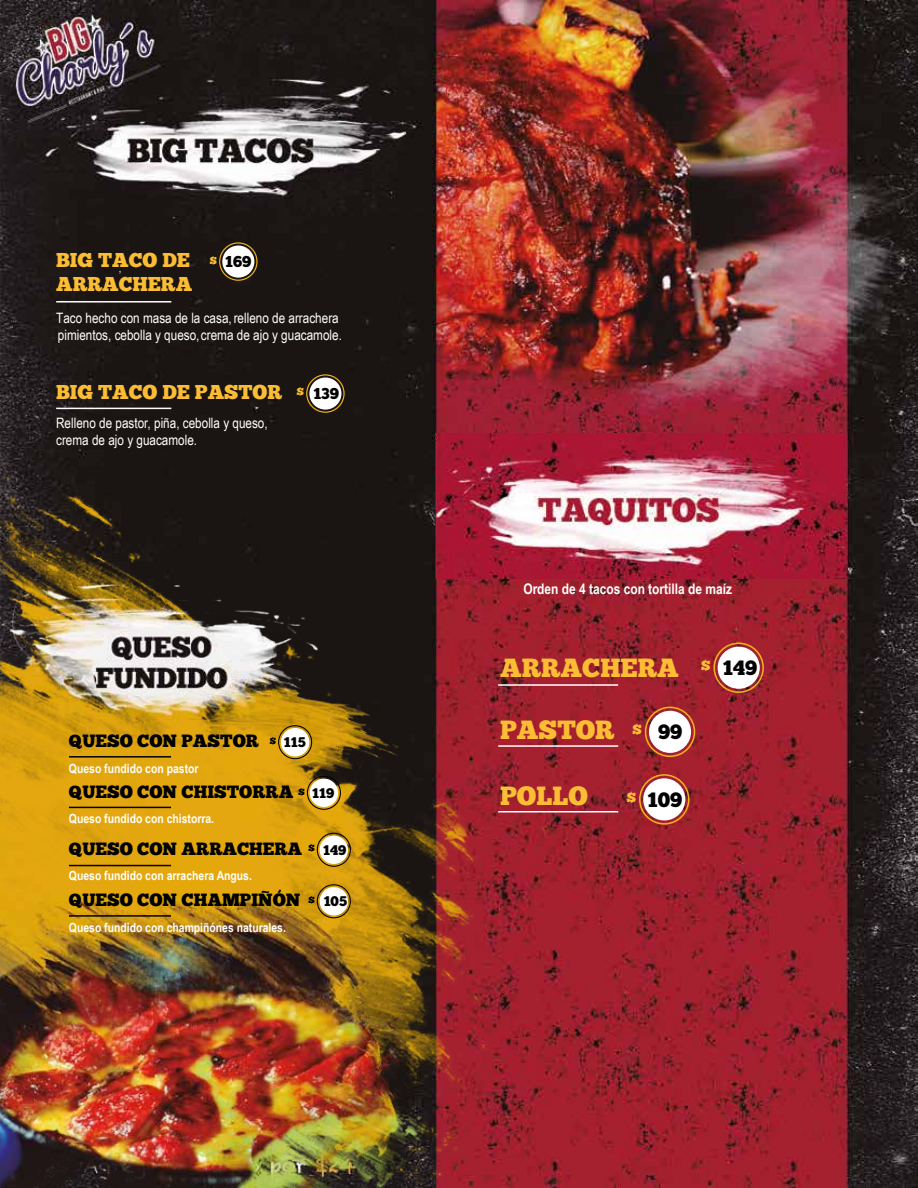
<style>
.page{position:relative;width:918px;height:1188px;background:#fff}
.page>*{position:absolute;margin:0;border:0;box-sizing:border-box;transform-origin:0 0}
.t1{font:26.4px "Chunk Five";color:#fbbd33}
.t2{font:20.7px "Chunk Five";color:#000}
.t3{font:20.1px "Chunk Five";color:#fbbd33}
.t4{font:17.85px "Chunk Five";color:#000}
.t5{font:15.75px "Chunk Five";color:#000}
.t6{font:700 14.55px "Arial Narrow";color:#fff}
.t7{font:14.25px/17.2px "Arial Narrow";color:#fff}
.t8{font:13.95px "Chunk Five";color:#000}
.t9{font:700 12.75px "Arial Narrow";color:#fff}
.t10{font:11.55px "Arial Narrow";color:#fff}
.s1{font-size:20.7px;color:#000}
</style>
<div class="page">
<img style="left:0;top:0;width:918px;height:1188px">
<img style="left:0;top:427px;width:551px;height:761px">
<hr style="left:56px;top:301px;width:115px;height:2px;background:#fff">
<svg style="left:219px;top:242px;width:39px;height:39px"></svg>
<div style="left:222px;top:246px;width:32px;height:32px;background:#fff;border-radius:50%"></div>
<hr style="left:56px;top:408px;width:115px;height:1px;background:#fff">
<svg style="left:306px;top:374px;width:39px;height:39px"></svg>
<div style="left:309px;top:378px;width:32px;height:32px;background:#fff;border-radius:50%"></div>
<hr style="left:498px;top:745px;width:120px;height:2px;background:#fff">
<hr style="left:498px;top:811px;width:120px;height:2px;background:#fff">
<hr style="left:498px;top:684px;width:120px;height:2px;background:#fff">
<svg style="left:713px;top:642px;width:51px;height:51px"></svg>
<div style="left:718px;top:647px;width:42px;height:42px;background:#fff;border-radius:50%"></div>
<svg style="left:645px;top:707px;width:50px;height:50px"></svg>
<div style="left:649px;top:711px;width:42px;height:42px;background:#fff;border-radius:50%"></div>
<svg style="left:639px;top:774px;width:51px;height:51px"></svg>
<div style="left:643px;top:778px;width:42px;height:42px;background:#fff;border-radius:50%"></div>
<img style="left:87px;top:628px;width:146px;height:69px">
<hr style="left:69px;top:756px;width:102px;height:2px;background:#000">
<svg style="left:278px;top:725px;width:34px;height:34px"></svg>
<div style="left:281px;top:728px;width:28px;height:28px;background:#fff;border-radius:50%"></div>
<hr style="left:69px;top:807px;width:102px;height:1px;background:#000">
<svg style="left:307px;top:776px;width:34px;height:34px"></svg>
<div style="left:310px;top:779px;width:28px;height:28px;background:#fff;border-radius:50%"></div>
<svg style="left:317px;top:833px;width:34px;height:34px"></svg>
<div style="left:320px;top:836px;width:28px;height:28px;background:#fff;border-radius:50%"></div>
<hr style="left:69px;top:915px;width:102px;height:2px;background:#000">
<hr style="left:69px;top:865px;width:102px;height:1px;background:#000">
<svg style="left:317px;top:884px;width:34px;height:34px"></svg>
<div style="left:320px;top:887px;width:28px;height:29px;background:#fff;border-radius:50%"></div>
<img style="left:435px;top:434px;width:412px;height:144px">
<h3 class="t3" style="left:56px;top:248px;width:135px">BIG TACO DE</h3>
<p class="t10" style="left:119px;top:260px;width:4px">,</p>
<h3 class="t3" style="left:56px;top:272px;width:138px">ARRACHERA</h3>
<p class="t7" style="left:56px;top:309px;width:287px">Taco hecho con masa de la casa,relleno de arrachera pimientos, cebolla y queso,crema de ajo y guacamole.</p>
<p class="t5" style="left:210px;top:252px;width:43px"><sup>$</sup> 169</p>
<h3 class="t3" style="left:56px;top:380px;width:227px">BIG TACO DE PASTOR</h3>
<p class="t7" style="left:56px;top:414px;width:213px">Relleno de pastor, piña, cebolla y queso, crema de ajo y guacamole.</p>
<p class="t5" style="left:297px;top:384px;width:44px"><sup>$</sup> 139</p>
<p class="t4" style="left:69px;top:730px;width:191px">QUESO CON PASTOR</p>
<p class="t9" style="left:69px;top:758px;width:131px">Queso fundido con pastor</p>
<p class="t8" style="left:270px;top:734px;width:38px"><sup>$</sup> 115</p>
<p class="t4" style="left:69px;top:781px;width:226px">QUESO CON CHISTORRA</p>
<p class="t9" style="left:69px;top:809px;width:147px">Queso fundido con chistorra.</p>
<p class="t8" style="left:299px;top:785px;width:37px"><sup>$</sup> 119</p>
<p class="t4" style="left:69px;top:838px;width:235px">QUESO CON ARRACHERA</p>
<p class="t9" style="left:69px;top:866px;width:185px">Queso fundido con arrachera Angus.</p>
<p class="t8" style="left:309px;top:842px;width:39px"><sup>$</sup> 149</p>
<p class="t4" style="left:69px;top:889px;width:233px">QUESO CON CHAMPIÑÓN</p>
<p class="t9" style="left:69px;top:918px;width:218px">Queso fundido con champiñónes naturales.</p>
<p class="t8" style="left:309px;top:893px;width:40px"><sup>$</sup> 105</p>
<p class="t6" style="left:523px;top:578px;width:210px">Orden de 4 tacos con tortilla de maíz</p>
<h1 class="t1" style="left:500px;top:652px;width:259px">ARRACHERA <sup>$</sup> <span class="s1">149</span></h1>
<h1 class="t1" style="left:500px;top:714px;width:116px">PASTOR</h1>
<h2 class="t2" style="left:633px;top:720px;width:51px"><sup>$</sup> 99</h2>
<h1 class="t1" style="left:500px;top:780px;width:89px">POLLO</h1>
<h2 class="t2" style="left:627px;top:787px;width:57px"><sup>$</sup> 109</h2>
</div>
